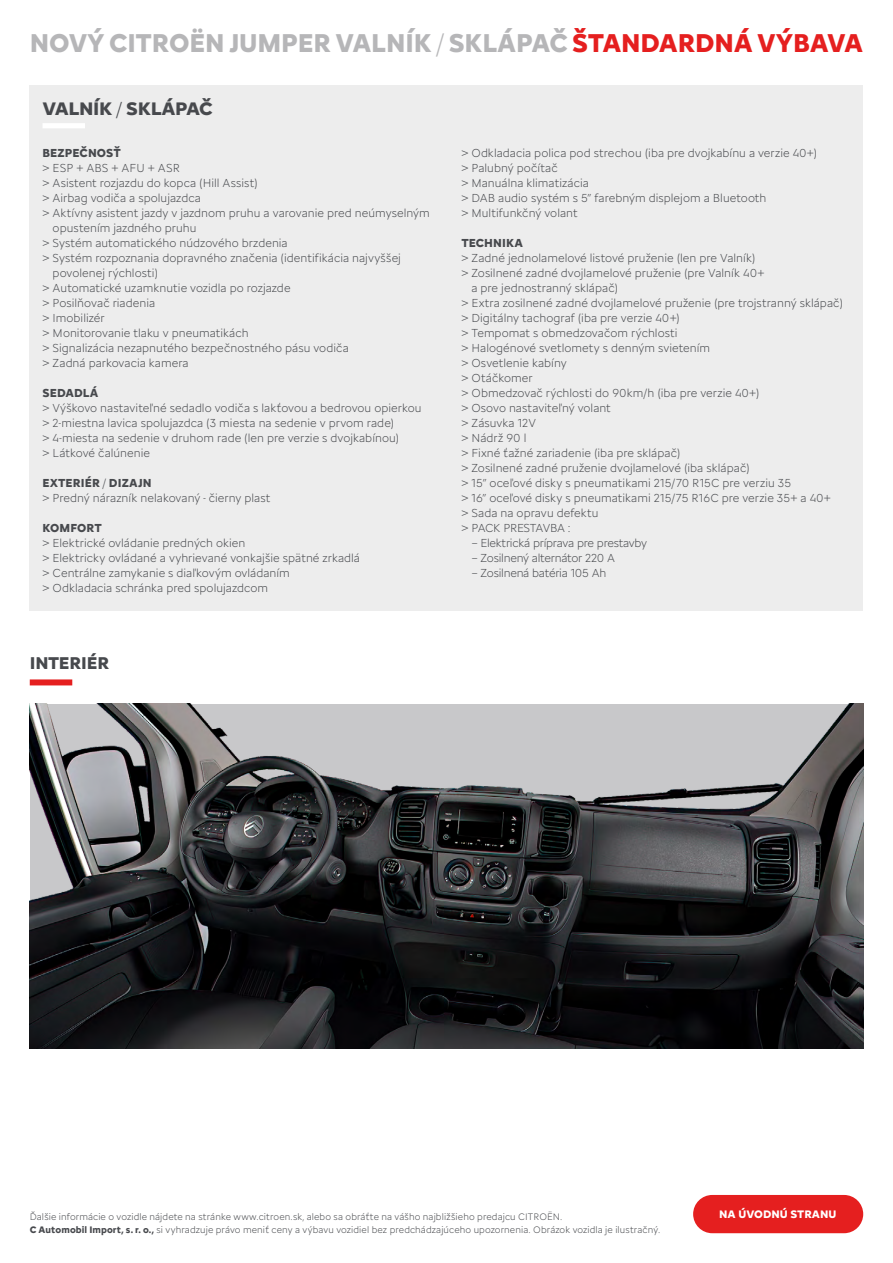
<style>
.page{position:relative;width:893px;height:1263px;background:#fff}
.page>*{position:absolute;margin:0;border:0;box-sizing:border-box;transform-origin:0 0}
.Norm_ln{font:700 26.7px "Citroen Type";letter-spacing:-.005em;color:#b6b6b8}
.zakladny{font:700 18.75px "Citroen Type";letter-spacing:-.02em;color:#47494d}
._01_-_mt_-_text{font:700 17.7px "Citroen Type";letter-spacing:-.005em;color:#47494d}
.zakladny-2{font:300 12px/15px "Citroen Type";letter-spacing:.005em;color:#47494d}
.Normálny{font:300 12px "Citroen Type";letter-spacing:-.02em;color:#47494d}
.zakladny-3{font:700 12px "Citroen Type";letter-spacing:.01em;color:#47494d}
._01a_nohy_pas{font:700 11.25px "Citroen Type";color:#fff}
.Norm_ln-2{font:300 9.75px "Citroen Type";letter-spacing:.01em;color:#47494d}
.s1{font-weight:300}
.s2{color:#e51f1f}
.s3{font-weight:700}
</style>
<div class="page">
<div style="left:30px;top:85px;width:833px;height:525px;background:#ededed"></div>
<div style="left:43px;top:123px;width:42px;height:5px;background:#fff"></div>
<img style="left:30px;top:704px;width:833px;height:344px">
<div style="left:30px;top:679px;width:42px;height:6px;background:#e51f1f"></div>
<div style="left:693px;top:1195px;width:170px;height:38px;background:#e51f1f;border-radius:19px"></div>
<p class="Norm_ln" style="left:30px;top:23px;width:835px">NOVÝ CITROËN JUMPER VALNÍK <span class="s1">/</span> SKLÁPAČ <span class="s2">ŠTANDARDNÁ VÝBAVA</span></p>
<p class="zakladny" style="left:43px;top:94px;width:172px">VALNÍK <span class="s1">/</span> SKLÁPAČ</p>
<p class="zakladny-3" style="left:43px;top:144px;width:80px">BEZPEČNOSŤ</p>
<p class="zakladny-2" style="left:43px;top:160px;width:139px">&gt; ESP + ABS + AFU + ASR</p>
<p class="zakladny-2" style="left:43px;top:175px;width:217px">&gt; Asistent rozjazdu do kopca (Hill Assist)</p>
<p class="zakladny-2" style="left:43px;top:190px;width:160px">&gt; Airbag vodiča a spolujazdca</p>
<p class="zakladny-2" style="left:53px;top:205px;width:379px;text-indent:-10px">&gt; Aktívny asistent jazdy v jazdnom pruhu a varovanie pred neúmyselným opustením jazdného pruhu</p>
<p class="zakladny-2" style="left:43px;top:235px;width:247px">&gt; Systém automatického núdzového brzdenia</p>
<p class="zakladny-2" style="left:53px;top:250px;width:350px;text-indent:-10px">&gt; Systém rozpoznania dopravného značenia (identifikácia najvyššej povolenej rýchlosti)</p>
<p class="zakladny-2" style="left:43px;top:280px;width:250px">&gt; Automatické uzamknutie vozidla po rozjazde</p>
<p class="zakladny-2" style="left:43px;top:295px;width:114px">&gt; Posilňovač riadenia</p>
<p class="zakladny-2" style="left:43px;top:310px;width:64px">&gt; Imobilizér</p>
<p class="zakladny-2" style="left:43px;top:325px;width:208px">&gt; Monitorovanie tlaku v pneumatikách</p>
<p class="zakladny-2" style="left:43px;top:340px;width:308px">&gt; Signalizácia nezapnutého bezpečnostného pásu vodiča</p>
<p class="zakladny-2" style="left:43px;top:355px;width:148px">&gt; Zadná parkovacia kamera</p>
<p class="zakladny-3" style="left:43px;top:384px;width:58px">SEDADLÁ</p>
<p class="zakladny-2" style="left:43px;top:400px;width:381px">&gt; Výškovo nastaviteľné sedadlo vodiča s lakťovou a bedrovou opierkou</p>
<p class="zakladny-2" style="left:43px;top:415px;width:353px">&gt; 2-miestna lavica spolujazdca (3 miesta na sedenie v prvom rade)</p>
<p class="zakladny-2" style="left:43px;top:430px;width:358px">&gt; 4-miesta na sedenie v druhom rade (len pre verzie s dvojkabínou)</p>
<p class="zakladny-2" style="left:43px;top:445px;width:109px">&gt; Látkové čalúnenie</p>
<p class="zakladny-3" style="left:43px;top:474px;width:111px">EXTERIÉR <span class="s1">/</span> DIZAJN</p>
<p class="zakladny-2" style="left:43px;top:490px;width:230px">&gt; Predný nárazník nelakovaný - čierny plast</p>
<p class="zakladny-3" style="left:43px;top:519px;width:61px">KOMFORT</p>
<p class="zakladny-2" style="left:43px;top:535px;width:204px">&gt; Elektrické ovládanie predných okien</p>
<p class="zakladny-2" style="left:43px;top:550px;width:319px">&gt; Elektricky ovládané a vyhrievané vonkajšie spätné zrkadlá</p>
<p class="zakladny-2" style="left:43px;top:565px;width:249px">&gt; Centrálne zamykanie s diaľkovým ovládaním</p>
<p class="zakladny-2" style="left:43px;top:580px;width:227px">&gt; Odkladacia schránka pred spolujazdcom</p>
<p class="_01_-_mt_-_text" style="left:30px;top:649px;width:81px">INTERIÉR</p>
<p class="zakladny-2" style="left:461px;top:145px;width:357px">&gt; Odkladacia polica pod strechou (iba pre dvojkabínu a verzie 40+)</p>
<p class="zakladny-2" style="left:461px;top:160px;width:98px">&gt; Palubný počítač</p>
<p class="zakladny-2" style="left:461px;top:175px;width:129px">&gt; Manuálna klimatizácia</p>
<p class="zakladny-2" style="left:461px;top:190px;width:307px">&gt; DAB audio systém s 5” farebným displejom a Bluetooth</p>
<p class="zakladny-2" style="left:461px;top:205px;width:118px">&gt; Multifunkčný volant</p>
<p class="zakladny-3" style="left:461px;top:234px;width:63px">TECHNIKA</p>
<p class="zakladny-2" style="left:461px;top:250px;width:296px">&gt; Zadné jednolamelové listové pruženie (len pre Valník)</p>
<p class="zakladny-2" style="left:471px;top:265px;width:294px;text-indent:-10px">&gt; Zosilnené zadné dvojlamelové pruženie (pre Valník 40+ a pre jednostranný sklápač)</p>
<p class="zakladny-2" style="left:461px;top:295px;width:383px">&gt; Extra zosilnené zadné dvojlamelové pruženie (pre trojstranný sklápač)</p>
<p class="zakladny-2" style="left:461px;top:310px;width:220px">&gt; Digitálny tachograf (iba pre verzie 40+)</p>
<p class="zakladny-2" style="left:461px;top:325px;width:218px">&gt; Tempomat s obmedzovačom rýchlosti</p>
<p class="zakladny-2" style="left:461px;top:340px;width:250px">&gt; Halogénové svetlomety s denným svietením</p>
<p class="zakladny-2" style="left:461px;top:355px;width:107px">&gt; Osvetlenie kabíny</p>
<p class="zakladny-2" style="left:461px;top:370px;width:73px">&gt; Otáčkomer</p>
<p class="zakladny-2" style="left:461px;top:385px;width:300px">&gt; Obmedzovač rýchlosti do 90km/h (iba pre verzie 40+)</p>
<p class="zakladny-2" style="left:461px;top:400px;width:151px">&gt; Osovo nastaviteľný volant</p>
<p class="zakladny-2" style="left:461px;top:415px;width:76px">&gt; Zásuvka 12V</p>
<p class="zakladny-2" style="left:461px;top:430px;width:67px">&gt; Nádrž 90 l</p>
<p class="zakladny-2" style="left:461px;top:445px;width:221px">&gt; Fixné ťažné zariadenie (iba pre sklápač)</p>
<p class="zakladny-2" style="left:461px;top:460px;width:290px">&gt; Zosilnené zadné pruženie dvojlamelové (iba sklápač)</p>
<p class="zakladny-2" style="left:461px;top:475px;width:331px">&gt; 15” oceľové disky s pneumatikami 215/70 R15C pre verziu 35</p>
<p class="zakladny-2" style="left:461px;top:490px;width:371px">&gt; 16” oceľové disky s pneumatikami 215/75 R16C pre verzie 35+ a 40+</p>
<p class="zakladny-2" style="left:461px;top:505px;width:139px">&gt; Sada na opravu defektu</p>
<p class="Normálny" style="left:461px;top:519px;width:111px">&gt; PACK PRESTAVBA :</p>
<p class="Normálny" style="left:472px;top:534px;width:177px">– Elektrická príprava pre prestavby</p>
<p class="Normálny" style="left:472px;top:549px;width:145px">– Zosilnený alternátor 220 A</p>
<p class="Normálny" style="left:472px;top:564px;width:136px">– Zosilnená batéria 105 Ah</p>
<p class="Norm_ln-2" style="left:30px;top:1210px;width:534px">Ďalšie informácie o vozidle nájdete na stránke www.citroen.sk, alebo sa obráťte na vášho najbližšieho predajcu CITROËN.</p>
<p class="Norm_ln-2" style="left:30px;top:1223px;width:632px"><span class="s3">C Automobil Import, s. r. o.,</span> si vyhradzuje právo meniť ceny a výbavu vozidiel bez predchádzajúceho upozornenia. Obrázok vozidla je ilustračný.</p>
<p class="_01a_nohy_pas" style="left:719px;top:1205px;width:119px">NA ÚVODNÚ STRANU</p>
</div>
